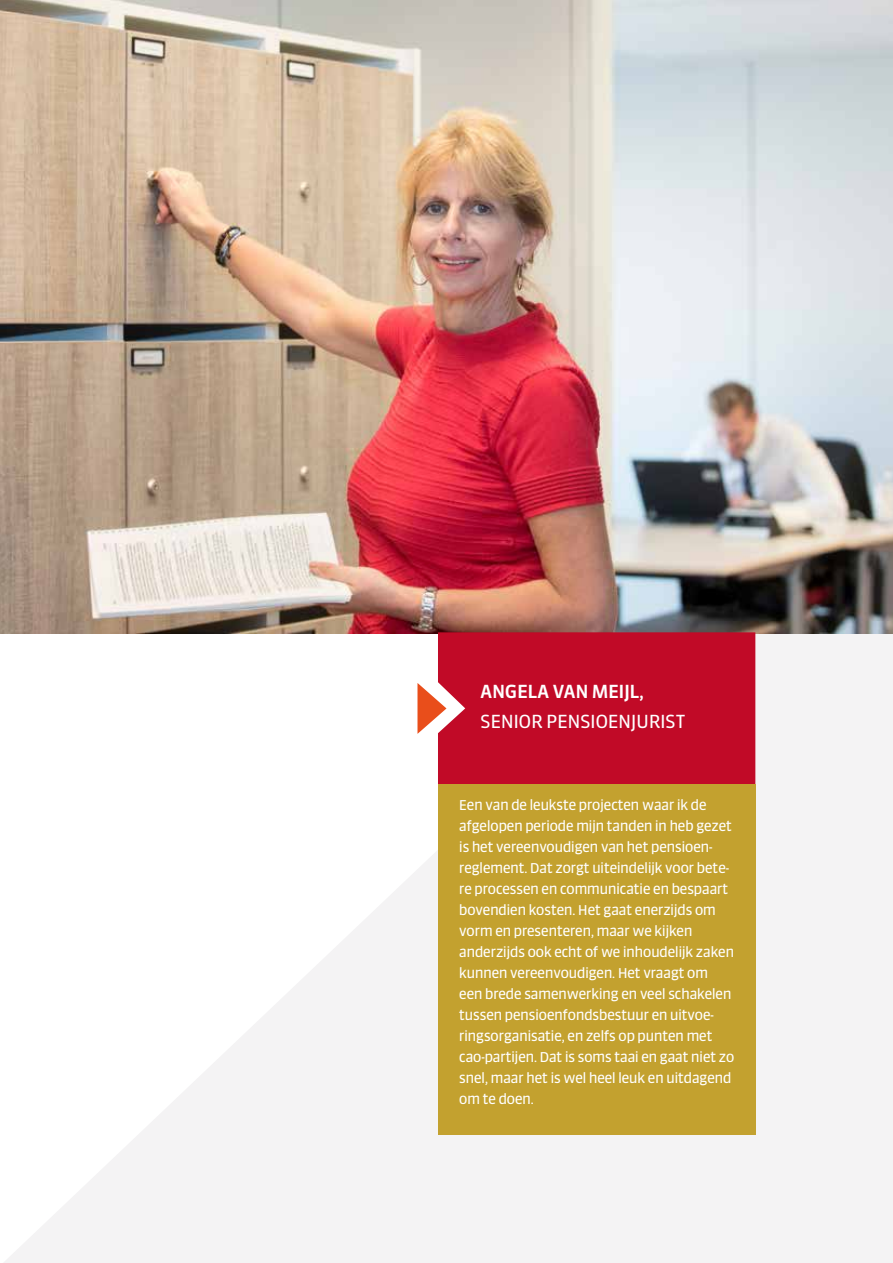
<style>
.page{position:relative;width:893px;height:1263px;background:#f4f3f4}
.page>*{position:absolute;margin:0;border:0;box-sizing:border-box;transform-origin:0 0}
.t1{font:18px "Sanuk Big Pro";letter-spacing:.01em;color:#fff}
.t2{font:500 18px "Sanuk Big Pro";letter-spacing:.01em;color:#fff}
.t3{font:13.5px/21px "Sanuk Big Pro";color:#fff}
</style>
<div class="page">
<svg style="left:0;top:633px;width:438px;height:630px;fill:#fff"></svg>
<img style="left:0;top:0;width:893px;height:633px">
<div style="left:438px;top:632px;width:317px;height:152px;background:#c10a27"></div>
<div style="left:438px;top:784px;width:317px;height:351px;background:#c3a12f"></div>
<svg style="left:417px;top:683px;width:29px;height:51px"></svg>
<h1 class="t2" style="left:481px;top:679px;width:165px">ANGELA VAN MEIJL,</h1>
<h1 class="t1" style="left:481px;top:709px;width:206px">SENIOR PENSIOENJURIST</h1>
<p class="t3" style="left:459px;top:794px;width:277px">Een van de leukste projecten waar ik de afgelopen periode mijn tanden in heb gezet is het vereenvoudigen van het pensioen&shy;reglement. Dat zorgt uiteindelijk voor bete&shy;re processen en communicatie en bespaart bovendien kosten. Het gaat enerzijds om vorm en presenteren, maar we kijken anderzijds ook echt of we inhoudelijk zaken kunnen vereenvoudigen. Het vraagt om een brede samenwerking en veel schakelen tussen pensioenfondsbestuur en uitvoe&shy;ringsorganisatie, en zelfs op punten met cao-partijen. Dat is soms taai en gaat niet zo snel, maar het is wel heel leuk en uitdagend om te doen.</p>
</div>
